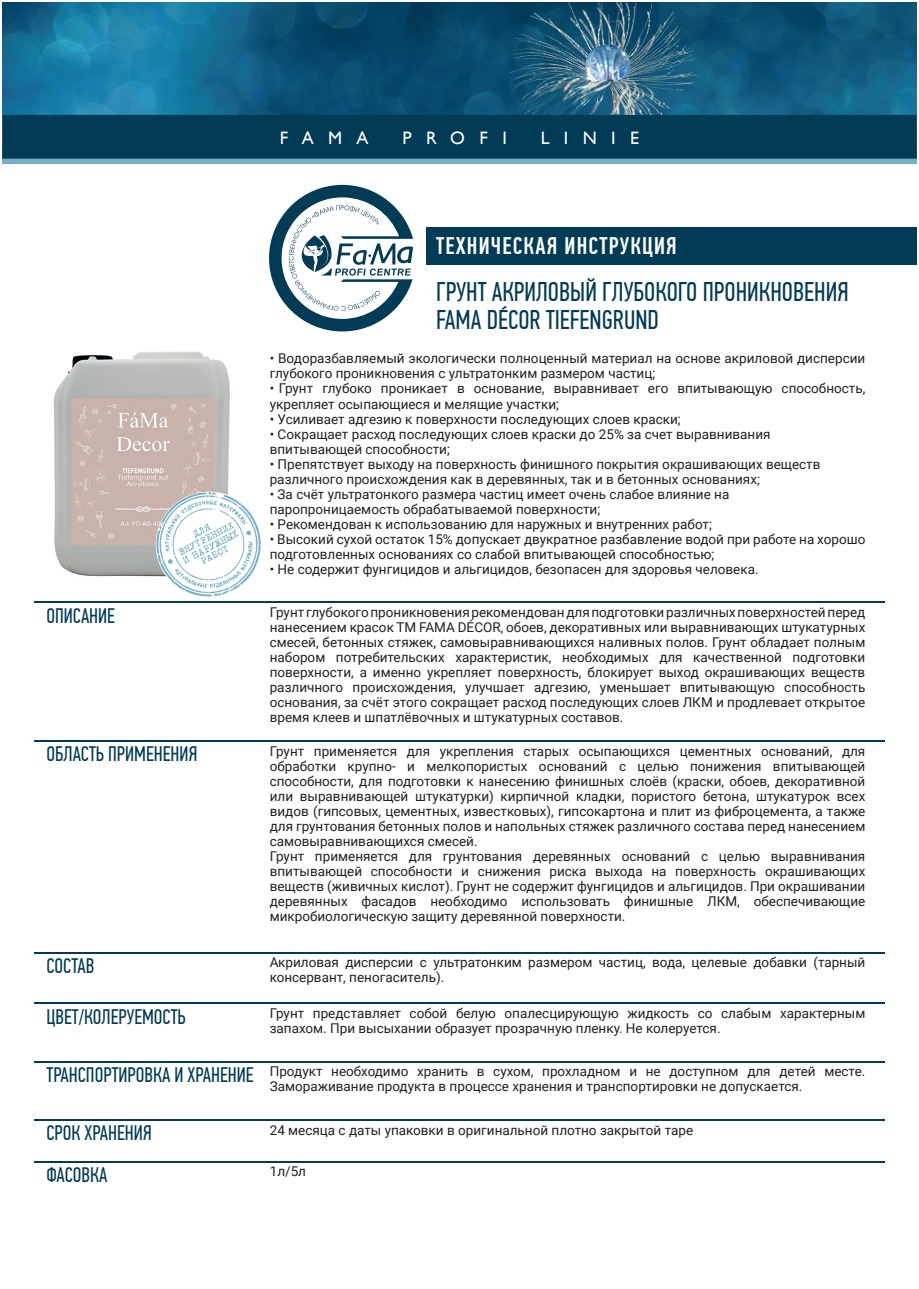
<style>
.page{position:relative;width:919px;height:1289px;background:#fff}
.page>*{position:absolute;margin:0;border:0;box-sizing:border-box;transform-origin:0 0}
.t1{font:27px/28.5px "PF Din Text Comp Pro";color:#013b56}
.t2{font:500 24px "PF Din Text Comp Pro";letter-spacing:.05em;color:#fff}
.t3{font:21px/41.5px "PF Din Text Comp Pro";color:#013b56}
.t4{font:18px "Gill Sans";letter-spacing:.8em;color:#fff}
.t5{font:13.5px/15px "Roboto";color:#231f20}
</style>
<div class="page">
<img style="left:2px;top:2px;width:914px;height:113px">
<div style="left:2px;top:147px;width:914px;height:16px;background:#78b0c1"></div>
<div style="left:2px;top:115px;width:914px;height:44px;background:#013b56"></div>
<div style="left:426px;top:227px;width:490px;height:38px;background:#013b56"></div>
<svg style="left:269px;top:185px;width:144px;height:146px"></svg>
<img style="left:53px;top:351px;width:177px;height:226px">
<hr style="left:34px;top:601px;width:850px;height:2px;background:#013b56">
<hr style="left:34px;top:740px;width:850px;height:2px;background:#013b56">
<hr style="left:34px;top:951px;width:850px;height:2px;background:#013b56">
<hr style="left:34px;top:1002px;width:850px;height:2px;background:#013b56">
<hr style="left:34px;top:1060px;width:850px;height:2px;background:#013b56">
<hr style="left:34px;top:1119px;width:850px;height:1px;background:#013b56">
<hr style="left:34px;top:1160px;width:850px;height:2px;background:#013b56">
<svg style="left:156px;top:492px;width:105px;height:104px"></svg>
<h3 class="t4" style="left:280px;top:127px;width:90px">FAMA</h3>
<h3 class="t4" style="left:402px;top:127px;width:106px">PROFI</h3>
<h3 class="t4" style="left:540px;top:127px;width:100px">LINIE</h3>
<h3 class="t3" style="left:47px;top:595px;width:70px">ОПИСАНИЕ</h3>
<h3 class="t3" style="left:47px;top:733px;width:152px">ОБЛАСТЬ ПРИМЕНЕНИЯ</h3>
<h3 class="t3" style="left:47px;top:945px;width:49px">СОСТАВ</h3>
<h3 class="t3" style="left:47px;top:995px;width:141px">ЦВЕТ/КОЛЕРУЕМОСТЬ</h3>
<h3 class="t3" style="left:47px;top:1054px;width:208px">ТРАНСПОРТИРОВКА И ХРАНЕНИЕ</h3>
<h3 class="t3" style="left:47px;top:1112px;width:107px">СРОК ХРАНЕНИЯ<br>ФАСОВКА</h3>
<h2 class="t2" style="left:436px;top:232px;width:242px">ТЕХНИЧЕСКАЯ ИНСТРУКЦИЯ</h2>
<h1 class="t1" style="left:436px;top:277px;width:414px">ГРУНТ АКРИЛОВЫЙ ГЛУБОКОГО ПРОНИКНОВЕНИЯ<br>FAMA DÉCOR TIEFENGRUND</h1>
<p class="t5" style="left:270px;top:351px;width:597px">• Водоразбавляемый экологически полноценный материал на основе акриловой дисперсии глубокого проникновения с ультратонким размером частиц;</p>
<p class="t5" style="left:270px;top:381px;width:597px">• Грунт глубоко проникает в основание, выравнивает его впитывающую способность, укрепляет осыпающиеся и мелящие участки;</p>
<p class="t5" style="left:270px;top:410px;width:412px">• Усиливает адгезию к поверхности последующих слоев краски;</p>
<p class="t5" style="left:270px;top:425px;width:502px">• Сокращает расход последующих слоев краски до 25% за счет выравнивания впитывающей способности;</p>
<p class="t5" style="left:270px;top:455px;width:552px">• Препятствует выходу на поверхность финишного покрытия окрашивающих веществ различного происхождения как в деревянных, так и в бетонных основаниях;</p>
<p class="t5" style="left:270px;top:485px;width:461px">• За счёт ультратонкого размера частиц имеет очень слабое влияние на паропроницаемость обрабатываемой поверхности;</p>
<p class="t5" style="left:270px;top:515px;width:443px">• Рекомендован к использованию для наружных и внутренних работ;</p>
<p class="t5" style="left:270px;top:530px;width:597px">• Высокий сухой остаток 15% допускает двукратное разбавление водой при работе на хорошо подготовленных основаниях со слабой впитывающей способностью;</p>
<p class="t5" style="left:270px;top:560px;width:490px">• Не содержит фунгицидов и альгицидов, безопасен для здоровья человека.</p>
<p class="t5" style="left:270px;top:604px;width:597px;text-align:justify">Грунт глубокого проникновения рекомендован для подготовки различных поверхностей перед нанесением красок ТМ FAMA DÉCOR, обоев, декоративных или выравнивающих штукатурных смесей, бетонных стяжек, самовыравнивающихся наливных полов. Грунт обладает полным набором потребительских характеристик, необходимых для качественной подготовки поверхности, а именно укрепляет поверхность, блокирует выход окрашивающих веществ различного происхождения, улучшает адгезию, уменьшает впитывающую способность основания, за счёт этого сокращает расход последующих слоев ЛКМ и продлевает открытое время клеев и шпатлёвочных и штукатурных составов.</p>
<p class="t5" style="left:270px;top:743px;width:597px">Грунт применяется для укрепления старых осыпающихся цементных оснований, для обработки крупно- и мелкопористых оснований с целью понижения впитывающей способности, для подготовки к нанесению финишных слоёв (краски, обоев, декоративной или выравнивающей штукатурки) кирпичной кладки, пористого бетона, штукатурок всех видов (гипсовых, цементных, известковых), гипсокартона и плит из фиброцемента, а также для грунтования бетонных полов и напольных стяжек различного состава перед нанесением самовыравнивающихся смесей.<br>Грунт применяется для грунтования деревянных оснований с целью выравнивания впитывающей способности и снижения риска выхода на поверхность окрашивающих веществ (живичных кислот). Грунт не содержит фунгицидов и альгицидов. При окрашивании деревянных фасадов необходимо использовать финишные ЛКМ, обеспечивающие микробиологическую защиту деревянной поверхности.</p>
<p class="t5" style="left:270px;top:954px;width:597px">Акриловая дисперсии с ультратонким размером частиц, вода, целевые добавки (тарный консервант, пеногаситель).</p>
<p class="t5" style="left:270px;top:1005px;width:597px">Грунт представляет собой белую опалесцирующую жидкость со слабым характерным запахом. При высыхании образует прозрачную пленку. Не колеруется.</p>
<p class="t5" style="left:270px;top:1063px;width:597px">Продукт необходимо хранить в сухом, прохладном и не доступном для детей месте.<br>Замораживание продукта в процессе хранения и транспортировки не допускается.</p>
<p class="t5" style="left:270px;top:1121px;width:425px">24 месяца с даты упаковки в оригинальной плотно закрытой таре</p>
<p class="t5" style="left:270px;top:1163px;width:38px">1л/5л</p>
</div>
